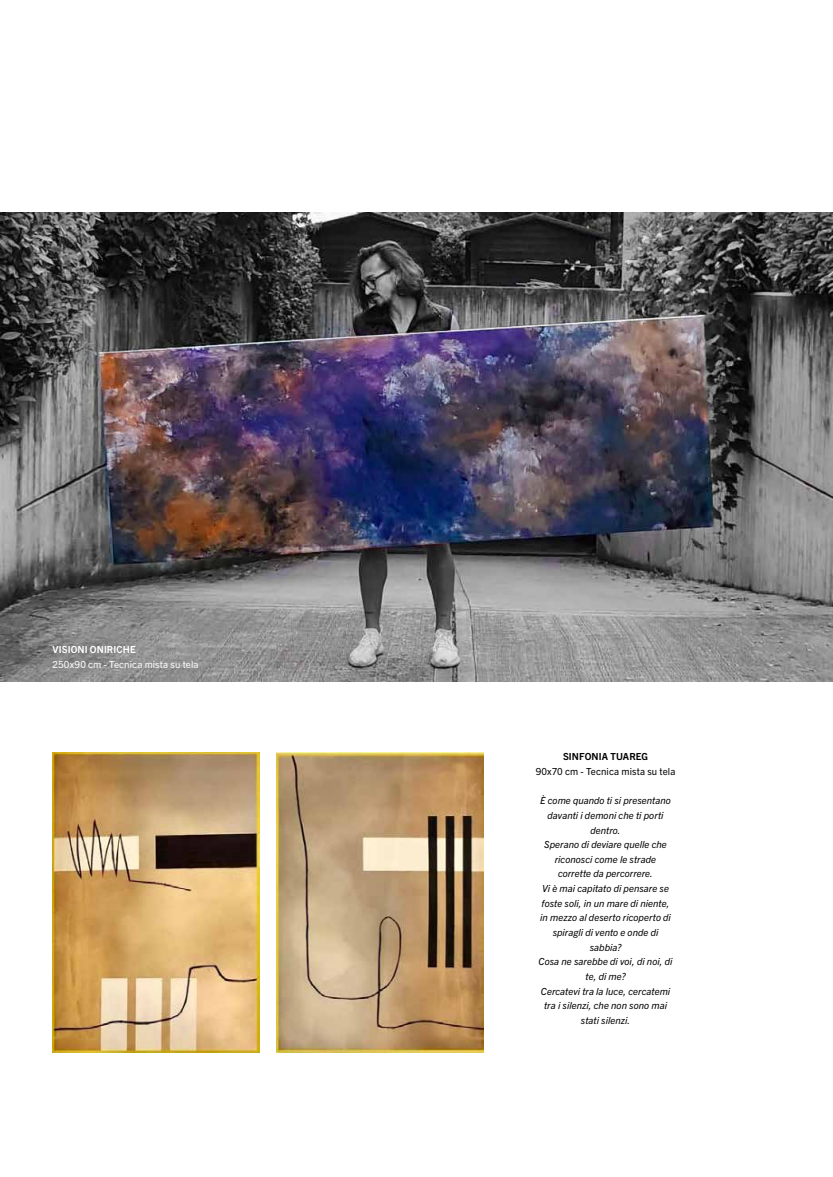
<style>
.page{position:relative;width:833px;height:1177px;background:#fff}
.page>*{position:absolute;margin:0;border:0;box-sizing:border-box;transform-origin:0 0}
.t1{font:italic 9.75px/14.6px "Trade Gothic Next LT Pro";letter-spacing:.005em;color:#000;text-align:center}
.t2{font:9.75px "Trade Gothic Next LT Pro";letter-spacing:.01em;color:#fff}
.t3{font:9.75px "Trade Gothic Next LT Pro";letter-spacing:.01em;color:#000}
.t4{font:700 9.75px "Trade Gothic Next LT Pro";letter-spacing:.01em;color:#fff}
.t5{font:700 9.75px "Trade Gothic Next LT Pro";letter-spacing:.01em;color:#000}
</style>
<div class="page">
<img style="left:0;top:213px;width:833px;height:468px">
<img style="left:52px;top:752px;width:207px;height:300px">
<img style="left:277px;top:752px;width:207px;height:300px">
<p class="t4" style="left:52px;top:643px;width:85px">VISIONI ONIRICHE</p>
<p class="t2" style="left:52px;top:657px;width:147px">250x90 cm - Tecnica mista su tela</p>
<p class="t5" style="left:563px;top:750px;width:86px">SINFONIA TUAREG</p>
<p class="t3" style="left:535px;top:764px;width:141px">90x70 cm - Tecnica mista su tela</p>
<p class="t1" style="left:538px;top:792px;width:135px">È come quando ti si presentano davanti i demoni che ti porti dentro.<br>Sperano di deviare quelle che riconosci come le strade corrette da percorrere.<br>Vi è mai capitato di pensare se foste soli, in un mare di niente, in mezzo al deserto ricoperto di spiragli di vento e onde di sabbia?<br>Cosa ne sarebbe di voi, di noi, di te, di me?<br>Cercatevi tra la luce, cercatemi tra i silenzi, che non sono mai stati silenzi.</p>
</div>
